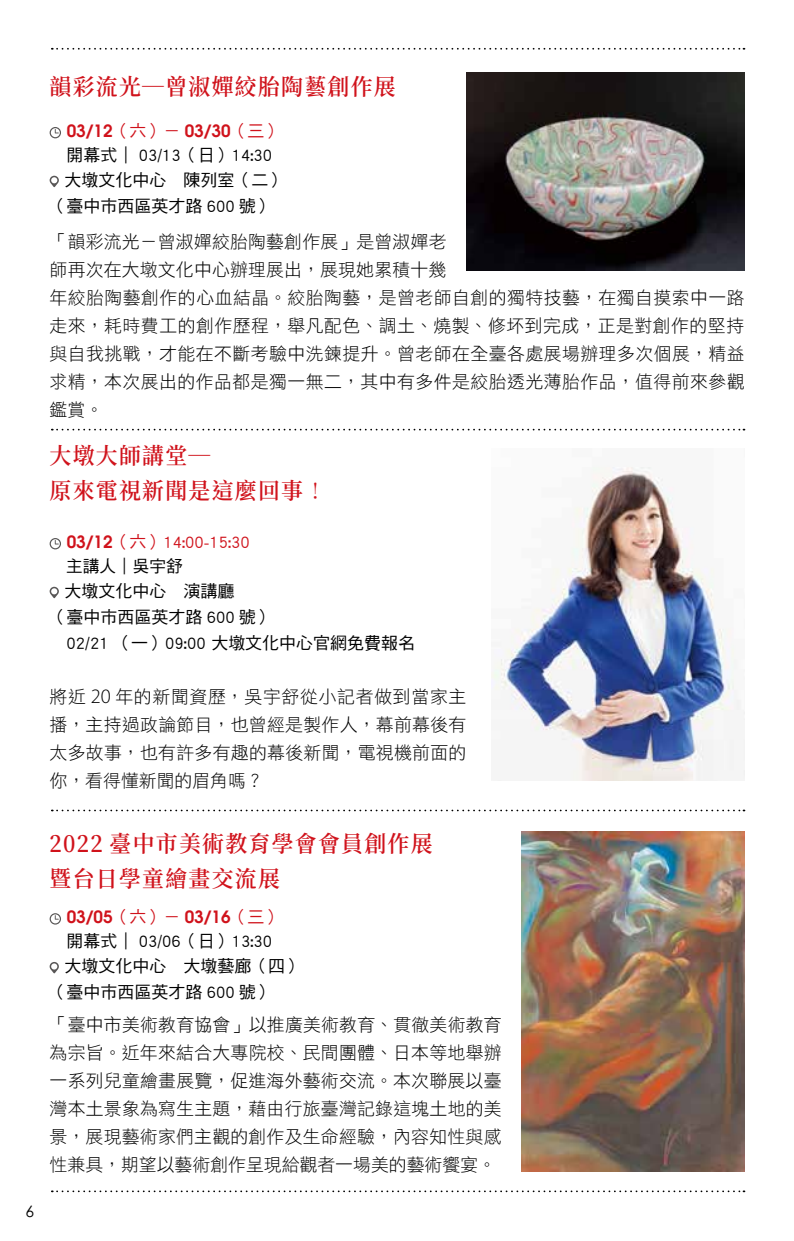
<style>
.page{position:relative;width:794px;height:1241px;background:#fff}
.page>*{position:absolute;margin:0;border:0;box-sizing:border-box;transform-origin:0 0}
.t1{font:600 22.75px/35px "Noto Serif TC";letter-spacing:.06em;color:#d0121b;scale:.96 1}
.t2{font:17.85px/28px "DF Hei Std W3";letter-spacing:.025em;color:#000;text-align:justify}
.t3{font:16.97px/24.5px "DF Hei Std W5";color:#000}
.t4{font:600 16.97px "Avant Garde";color:#d0121b}
.t5{font:16.97px "DF Hei Std W5";color:#d0121b}
.t6{font:16.62px "DF Hei Std W5";color:#000}
.t7{font:15.75px "Century Gothic";color:#000}
.s1{font-family:"DF Hei Std W5";font-weight:400}
.s2{font-family:"Adobe Ming Std";font-weight:300}
.s3{font-family:"Avant Garde";font-weight:600}
.s4{font-family:"Myriad Pro";font-weight:300;font-size:20.47px}
</style>
<div class="page">
<svg style="left:50px;top:127px;width:11px;height:11px"></svg>
<svg style="left:50px;top:176px;width:9px;height:11px"></svg>
<svg style="left:50px;top:913px;width:11px;height:11px"></svg>
<svg style="left:50px;top:962px;width:9px;height:11px"></svg>
<svg style="left:50px;top:538px;width:11px;height:11px"></svg>
<svg style="left:50px;top:586px;width:9px;height:12px"></svg>
<img style="left:466px;top:72px;width:278px;height:199px">
<img style="left:521px;top:831px;width:223px;height:340px">
<img style="left:491px;top:467px;width:253px;height:313px">
<svg style="left:52px;top:48px;width:692px;height:2px"></svg>
<svg style="left:52px;top:428px;width:692px;height:2px"></svg>
<svg style="left:52px;top:809px;width:692px;height:2px"></svg>
<svg style="left:52px;top:1190px;width:692px;height:1px"></svg>
<p class="t1" style="left:50px;top:70px;width:362px">韻彩流光─曾淑嬋絞胎陶藝創作展</p>
<p class="t4" style="left:67px;top:119px;width:216px">03/12<span class="s1">（六）－</span> 03/30<span class="s1">（三）</span></p>
<p class="t3" style="left:65px;top:143px;width:222px;text-indent:-15px">　開幕式｜ 03/13（日）14:30大墩文化中心　陳列室（二）</p>
<p class="t3" style="left:50px;top:193px;width:225px">（臺中市西區英才路 600 號）</p>
<p class="t2" style="left:50px;top:227px;width:696px;text-align:left">「韻彩流光－曾淑嬋絞胎陶藝創作展」是曾淑嬋老<br>師再次在大墩文化中心辦理展出，展現她累積十幾<br>年絞胎陶藝創作的心血結晶。絞胎陶藝，是曾老師自創的獨特技藝，在獨自摸索中一路走來，耗時費工的創作歷程，舉凡配色、調土、燒製、修坏到完成，正是對創作的堅持與自我挑戰，才能在不斷考驗中洗鍊提升。曾老師在全臺各處展場辦理多次個展，精益求精，本次展出的作品都是獨一無二，其中有多件是絞胎透光薄胎作品，值得前來參觀鑑賞。</p>
<p class="t1" style="left:50px;top:439px;width:290px">大墩大師講堂─<br>原來電視新聞是這麼回事<span class="s2">！</span></p>
<p class="t5" style="left:67px;top:532px;width:185px"><span class="s3">03/12</span>（六）14:00-15:30</p>
<p class="t6" style="left:50px;top:557px;width:134px">　主講人｜吳宇舒</p>
<p class="t3" style="left:50px;top:577px;width:367px;line-height:26.2px;text-indent:15px">大墩文化中心　演講廳<br>（臺中市西區英才路 600 號）<br>　02/21 （一）09:00 大墩文化中心官網免費報名</p>
<p class="t2" style="left:50px;top:682px;width:418px">將近 <span class="s4">20</span> 年的新聞資歷，吳宇舒從小記者做到當家主播，主持過政論節目，也曾經是製作人，幕前幕後有太多故事，也有許多有趣的幕後新聞，電視機前面的你，看得懂新聞的眉角嗎？</p>
<p class="t7" style="left:25px;top:1199px;width:10px">6</p>
<p class="t1" style="left:50px;top:826px;width:400px">2022 臺中市美術教育學會會員創作展暨台日學童繪畫交流展</p>
<p class="t4" style="left:67px;top:905px;width:216px">03/05<span class="s1">（六）－</span> 03/16<span class="s1">（三）</span></p>
<p class="t3" style="left:65px;top:928px;width:239px;text-indent:-15px">　開幕式｜ 03/06（日）13:30<br>大墩文化中心　大墩藝廊（四）</p>
<p class="t3" style="left:50px;top:979px;width:225px">（臺中市西區英才路 600 號）</p>
<p class="t2" style="left:50px;top:1009px;width:453px">「臺中市美術教育協會」以推廣美術教育、貫徹美術教育為宗旨。近年來結合大專院校、民間團體、日本等地舉辦一系列兒童繪畫展覽，促進海外藝術交流。本次聯展以臺灣本土景象為寫生主題，藉由行旅臺灣記錄這塊土地的美景，展現藝術家們主觀的創作及生命經驗，內容知性與感性兼具，期望以藝術創作呈現給觀者一場美的藝術饗宴。</p>
</div>
